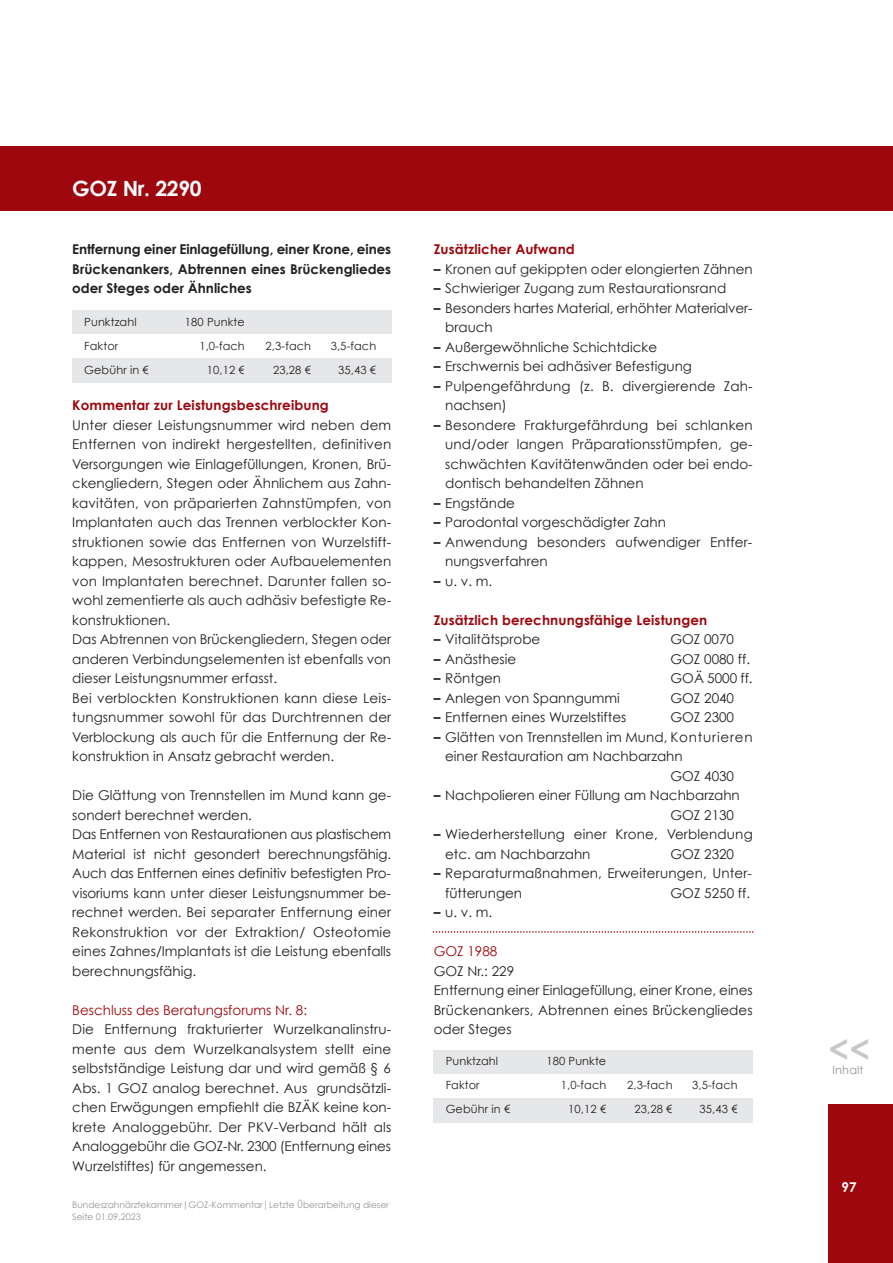
<style>
.page{position:relative;width:893px;height:1263px;background:#fff}
.page>*{position:absolute;margin:0;border:0;box-sizing:border-box;transform-origin:0 0}
.t1{font:700 34.35px "Century Gothic";color:#c7c8ca}
.t2{font:700 21px "Century Gothic";letter-spacing:-.015em;color:#fff}
.t3{font:13.5px/19.5px "Century Gothic";color:#231f20}
.t4{font:700 13.5px/19.5px "Century Gothic";color:#231f20;text-align:justify}
.t5{font:700 13.5px "Century Gothic";letter-spacing:.01em;color:#9d070d}
.t6{font:13.5px "Century Gothic";color:#9d070d}
.t7{font:700 13.5px "Century Gothic";color:#fff}
.t8{font:11.25px "Century Gothic";letter-spacing:.01em;color:#231f20}
.t9{font:11.25px "Century Gothic";letter-spacing:.015em;color:#939598}
.t10{font:9px/12px "Century Gothic";color:#939598}
.s1{font-weight:700}
</style>
<div class="page">
<div style="left:0;top:146px;width:893px;height:65px;background:#9d070d"></div>
<div style="left:828px;top:1105px;width:65px;height:158px;background:#9d070d"></div>
<div style="left:72px;top:310px;width:97px;height:24px;background:#e6e7e9"></div>
<div style="left:169px;top:310px;width:76px;height:24px;background:#e6e7e9"></div>
<div style="left:245px;top:310px;width:66px;height:24px;background:#e6e7e9"></div>
<div style="left:311px;top:310px;width:80px;height:24px;background:#e6e7e9"></div>
<div style="left:72px;top:359px;width:97px;height:24px;background:#e6e7e9"></div>
<div style="left:169px;top:359px;width:76px;height:24px;background:#e6e7e9"></div>
<div style="left:245px;top:359px;width:66px;height:24px;background:#e6e7e9"></div>
<div style="left:311px;top:359px;width:80px;height:24px;background:#e6e7e9"></div>
<div style="left:434px;top:1050px;width:96px;height:24px;background:#e6e7e9"></div>
<div style="left:530px;top:1050px;width:76px;height:24px;background:#e6e7e9"></div>
<div style="left:606px;top:1050px;width:67px;height:24px;background:#e6e7e9"></div>
<div style="left:673px;top:1050px;width:80px;height:24px;background:#e6e7e9"></div>
<div style="left:434px;top:1098px;width:96px;height:24px;background:#e6e7e9"></div>
<div style="left:530px;top:1098px;width:76px;height:24px;background:#e6e7e9"></div>
<div style="left:606px;top:1098px;width:67px;height:24px;background:#e6e7e9"></div>
<div style="left:673px;top:1098px;width:80px;height:24px;background:#e6e7e9"></div>
<svg style="left:433px;top:931px;width:320px;height:2px"></svg>
<h2 class="t2" style="left:72px;top:175px;width:131px">GOZ Nr. 2290</h2>
<p class="t4" style="left:72px;top:239px;width:320px">Entfernung einer Einlagefüllung, einer Krone, eines Brückenankers, Abtrennen eines Brückengliedes oder Steges oder Ähnliches</p>
<p class="t8" style="left:84px;top:314px;width:54px">Punktzahl</p>
<p class="t8" style="left:185px;top:314px;width:61px">180 Punkte</p>
<p class="t8" style="left:84px;top:338px;width:35px">Faktor</p>
<p class="t8" style="left:199px;top:338px;width:47px">1,0-fach</p>
<p class="t8" style="left:266px;top:338px;width:47px">2,3-fach</p>
<p class="t8" style="left:331px;top:338px;width:47px">3,5-fach</p>
<p class="t8" style="left:84px;top:362px;width:66px">Gebühr in €</p>
<p class="t8" style="left:207px;top:362px;width:40px">10,12 €</p>
<p class="t8" style="left:273px;top:362px;width:40px">23,28 €</p>
<p class="t8" style="left:338px;top:362px;width:40px">35,43 €</p>
<p class="t5" style="left:72px;top:397px;width:258px">Kommentar zur Leistungsbeschreibung</p>
<p class="t3" style="left:72px;top:415px;width:321px">Unter dieser Leistungsnummer wird neben dem Entfernen von indirekt hergestellten, definitiven Versorgungen wie Einlagefüllungen, Kronen, Brü&shy;ckengliedern, Stegen oder Ähnlichem aus Zahn&shy;kavitäten, von präparierten Zahnstümpfen, von Implantaten auch das Trennen verblockter Kon&shy;struktionen sowie das Entfernen von Wurzelstift&shy;kappen, Mesostrukturen oder Aufbauelementen von Implantaten berechnet. Darunter fallen so&shy;wohl zementierte als auch adhäsiv befestigte Re&shy;konstruktionen.<br>Das Abtrennen von Brückengliedern, Stegen oder anderen Verbindungselementen ist ebenfalls von dieser Leistungsnummer erfasst.<br>Bei verblockten Konstruktionen kann diese Leis&shy;tungsnummer sowohl für das Durchtrennen der Verblockung als auch für die Entfernung der Re&shy;konstruktion in Ansatz gebracht werden.</p>
<p class="t3" style="left:72px;top:785px;width:320px">Die Glättung von Trennstellen im Mund kann ge&shy;sondert berechnet werden.<br>Das Entfernen von Restaurationen aus plastischem Material ist nicht gesondert berechnungsfähig.<br>Auch das Entfernen eines definitiv befestigten Pro&shy;visoriums kann unter dieser Leistungsnummer be&shy;rechnet werden. Bei separater Entfernung einer Rekonstruktion vor der Extraktion/ Osteotomie eines Zahnes/Implantats ist die Leistung ebenfalls berechnungsfähig.</p>
<p class="t6" style="left:72px;top:1001px;width:236px">Beschluss des Beratungsforums Nr. 8:</p>
<p class="t3" style="left:72px;top:1019px;width:320px;text-align:justify">Die Entfernung frakturierter Wurzelkanalinstru&shy;mente aus dem Wurzelkanalsystem stellt eine selbstständige Leistung dar und wird gemäß § 6<br>Abs. 1 GOZ analog berechnet. Aus grundsätzli&shy;chen Erwägungen empfiehlt die BZÄK keine kon&shy;krete Analoggebühr. Der PKV-Verband hält als Analoggebühr die GOZ-Nr. 2300 (Entfernung eines Wurzelstiftes) für angemessen.</p>
<p class="t10" style="left:72px;top:1199px;width:318px">Bundeszahnärztekammer|GOZ-Kommentar|Letzte Überarbeitung dieser<br>Seite 01.09.2023</p>
<p class="t5" style="left:434px;top:241px;width:143px">Zusätzlicher Aufwand</p>
<p class="t3" style="left:434px;top:259px;width:320px"><span class="s1">–</span> Kronen auf gekippten oder elongierten Zähnen</p>
<p class="t3" style="left:434px;top:278px;width:294px"><span class="s1">–</span> Schwieriger Zugang zum Restaurationsrand</p>
<p class="t3" style="left:445px;top:298px;width:309px;text-indent:-11px"><span class="s1">–</span> Besonders hartes Material, erhöhter Materialver&shy;brauch</p>
<p class="t3" style="left:434px;top:337px;width:225px"><span class="s1">–</span> Außergewöhnliche Schichtdicke</p>
<p class="t3" style="left:434px;top:356px;width:260px"><span class="s1">–</span> Erschwernis bei adhäsiver Befestigung</p>
<p class="t3" style="left:445px;top:376px;width:309px;text-indent:-11px"><span class="s1">–</span> Pulpengefährdung (z. B. divergierende Zah&shy;nachsen)</p>
<p class="t3" style="left:445px;top:415px;width:309px;text-align:justify;text-indent:-11px"><span class="s1">–</span> Besondere Frakturgefährdung bei schlanken und/oder langen Präparationsstümpfen, ge&shy;schwächten Kavitätenwänden oder bei endo&shy;dontisch behandelten Zähnen</p>
<p class="t3" style="left:434px;top:493px;width:83px"><span class="s1">–</span> Engstände</p>
<p class="t3" style="left:434px;top:512px;width:234px"><span class="s1">–</span> Parodontal vorgeschädigter Zahn</p>
<p class="t3" style="left:445px;top:532px;width:309px;text-indent:-11px"><span class="s1">–</span> Anwendung besonders aufwendiger Entfer&shy;nungsverfahren</p>
<p class="t3" style="left:434px;top:571px;width:60px"><span class="s1">–</span> u. v. m.</p>
<p class="t5" style="left:434px;top:611px;width:275px">Zusätzlich berechnungsfähige Leistungen</p>
<p class="t3" style="left:434px;top:629px;width:108px"><span class="s1">–</span> Vitalitätsprobe</p>
<p class="t3" style="left:670px;top:629px;width:65px">GOZ 0070</p>
<p class="t3" style="left:434px;top:649px;width:84px"><span class="s1">–</span> Anästhesie</p>
<p class="t3" style="left:670px;top:649px;width:81px">GOZ 0080 ff.</p>
<p class="t3" style="left:434px;top:668px;width:69px"><span class="s1">–</span> Röntgen</p>
<p class="t3" style="left:670px;top:668px;width:84px">GOÄ 5000 ff.</p>
<p class="t3" style="left:434px;top:688px;width:188px"><span class="s1">–</span> Anlegen von Spanngummi</p>
<p class="t3" style="left:670px;top:688px;width:65px">GOZ 2040</p>
<p class="t3" style="left:434px;top:707px;width:194px"><span class="s1">–</span> Entfernen eines Wurzelstiftes</p>
<p class="t3" style="left:670px;top:707px;width:65px">GOZ 2300</p>
<p class="t3" style="left:434px;top:727px;width:320px"><span class="s1">–</span> Glätten von Trennstellen im Mund, Konturieren</p>
<p class="t3" style="left:445px;top:746px;width:239px">einer Restauration am Nachbarzahn</p>
<p class="t3" style="left:670px;top:766px;width:65px">GOZ 4030</p>
<p class="t3" style="left:670px;top:785px;width:71px;text-indent:-237px"><span class="s1">–</span> Nachpolieren einer Füllung am Nachbarzahn<br>GOZ 2130</p>
<p class="t3" style="left:445px;top:824px;width:309px;text-indent:-11px"><span class="s1">–</span> Wiederherstellung einer Krone, Verblendung etc. am Nachbarzahn</p>
<p class="t3" style="left:670px;top:844px;width:65px">GOZ 2320</p>
<p class="t3" style="left:445px;top:863px;width:308px;text-indent:-11px"><span class="s1">–</span> Reparaturmaßnahmen, Erweiterungen, Unter&shy;fütterungen</p>
<p class="t3" style="left:670px;top:883px;width:81px">GOZ 5250 ff.</p>
<p class="t3" style="left:434px;top:902px;width:60px"><span class="s1">–</span> u. v. m.</p>
<p class="t6" style="left:434px;top:943px;width:65px">GOZ 1988</p>
<p class="t3" style="left:434px;top:961px;width:320px">GOZ Nr.: 229<br>Entfernung einer Einlagefüllung, einer Krone, eines<br>Brückenankers, Abtrennen eines Brückengliedes oder Steges</p>
<p class="t8" style="left:446px;top:1054px;width:54px">Punktzahl</p>
<p class="t8" style="left:546px;top:1054px;width:61px">180 Punkte</p>
<p class="t8" style="left:446px;top:1078px;width:35px">Faktor</p>
<p class="t8" style="left:561px;top:1078px;width:47px">1,0-fach</p>
<p class="t8" style="left:627px;top:1078px;width:47px">2,3-fach</p>
<p class="t8" style="left:692px;top:1078px;width:47px">3,5-fach</p>
<p class="t8" style="left:446px;top:1102px;width:66px">Gebühr in €</p>
<p class="t8" style="left:568px;top:1102px;width:40px">10,12 €</p>
<p class="t8" style="left:634px;top:1102px;width:40px">23,28 €</p>
<p class="t8" style="left:700px;top:1102px;width:40px">35,43 €</p>
<h1 class="t1" style="left:828px;top:1028px;width:43px">&lt;&lt;</h1>
<p class="t9" style="left:832px;top:1063px;width:32px">Inhalt</p>
<p class="t7" style="left:841px;top:1178px;width:17px">97</p>
</div>
